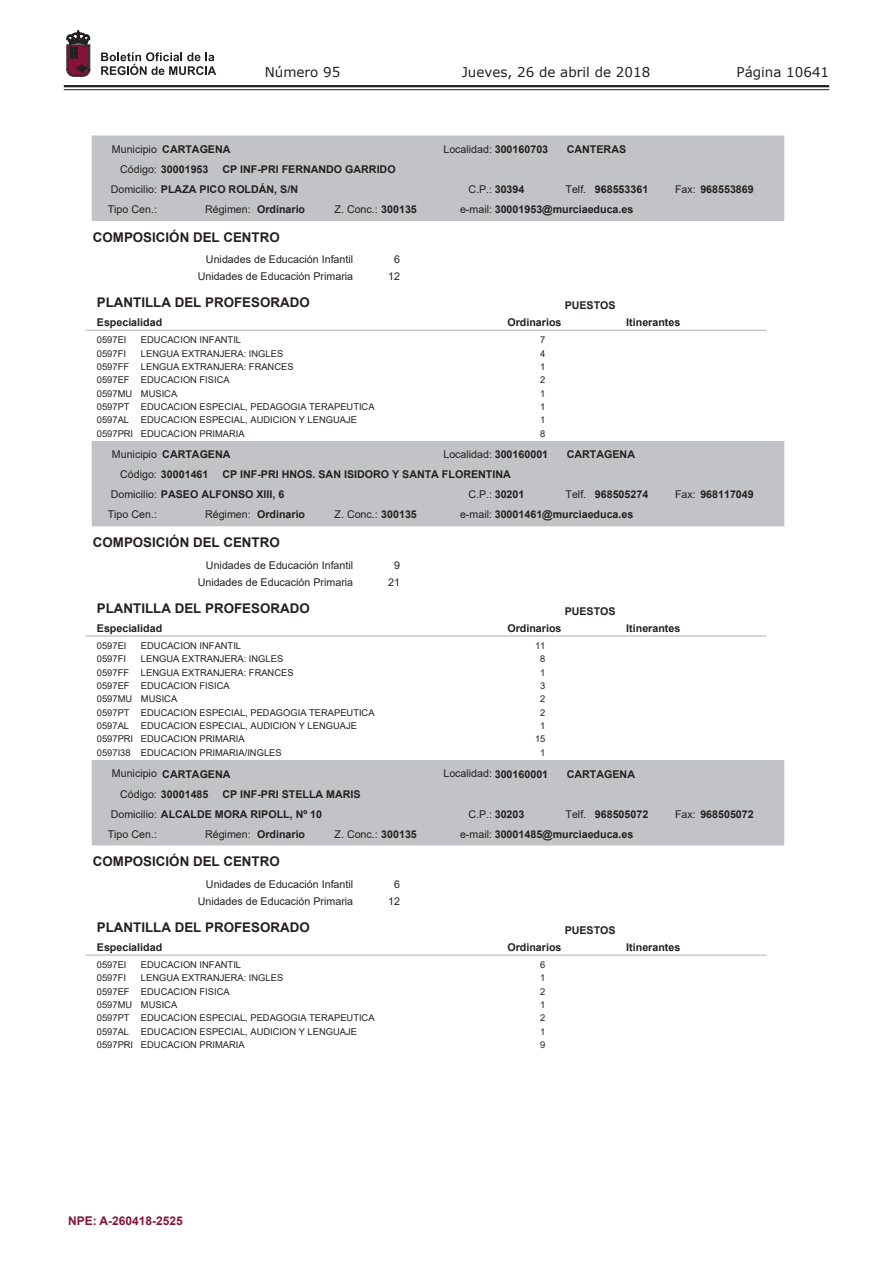
<style>
.page{position:relative;width:893px;height:1263px;background:#fff}
.page>*{position:absolute;margin:0;border:0;box-sizing:border-box;transform-origin:0 0}
.t1{font:13.5px "Verdana";color:#231f20}
.t2{font:700 13.35px "Arial";color:#231f20}
.t3{font:700 12px "Arial";color:#83143a}
.t4{font:700 10.65px/20px "Arial";color:#231f20}
.t5{font:10.65px/17.4px "Arial";color:#231f20;text-align:center}
.t6{font:9.3px "Arial";color:#231f20}
.s1{font-weight:700}
.s2{font-weight:400}
</style>
<div class="page">
<hr style="left:64px;top:85px;width:765px;height:2px;background:#231f20">
<hr style="left:64px;top:89px;width:765px;height:1px;background:#231f20">
<svg style="left:101px;top:52px;width:115px;height:23px"></svg>
<svg style="left:67px;top:31px;width:23px;height:45px"></svg>
<div style="left:92px;top:136px;width:692px;height:84px;background:#c2c3c6"></div>
<hr style="left:86px;top:330px;width:680px;height:1px;background:#c2c3c6">
<div style="left:92px;top:442px;width:692px;height:84px;background:#c2c3c6"></div>
<hr style="left:86px;top:635px;width:680px;height:2px;background:#c2c3c6">
<div style="left:92px;top:761px;width:692px;height:84px;background:#c2c3c6"></div>
<hr style="left:86px;top:954px;width:680px;height:2px;background:#c2c3c6">
<h1 class="t1" style="left:265px;top:62px;width:77px">Número 95</h1>
<h1 class="t1" style="left:462px;top:62px;width:190px">Jueves, 26 de abril de 2018</h1>
<h1 class="t1" style="left:736px;top:62px;width:94px">Página 10641</h1>
<p class="t4" style="left:162px;top:139px;width:70px">CARTAGENA</p>
<p class="t4" style="left:567px;top:139px;width:61px">CANTERAS</p>
<p class="t4" style="left:595px;top:179px;width:55px">968553361</p>
<p class="t5" style="left:443px;top:140px;width:106px">Localidad: <span class="s1">300160703</span></p>
<p class="t4" style="left:460px;top:179px;width:175px;text-indent:8px"><span class="s2">C.P.:</span> 30394<br><span class="s2">e-mail:</span> 30001953@murciaeduca.es</p>
<p class="t4" style="left:675px;top:179px;width:80px"><span class="s2">Fax:</span> 968553869</p>
<p class="t5" style="left:112px;top:140px;width:47px">Municipio</p>
<p class="t4" style="left:108px;top:159px;width:192px;text-indent:12px"><span class="s2">Código:</span> 30001953<br><span class="s2">Domicilio:</span> PLAZA PICO ROLDÁN, S/N<br><span class="s2">Tipo Cen.:</span></p>
<p class="t4" style="left:222px;top:159px;width:175px">CP INF-PRI FERNANDO GARRIDO</p>
<p class="t4" style="left:257px;top:199px;width:50px">Ordinario</p>
<p class="t5" style="left:565px;top:180px;width:22px">Telf.</p>
<p class="t5" style="left:205px;top:200px;width:47px">Régimen:</p>
<p class="t5" style="left:335px;top:200px;width:84px">Z. Conc.: <span class="s1">300135</span></p>
<h2 class="t2" style="left:93px;top:227px;width:188px">COMPOSICIÓN DEL CENTRO</h2>
<p class="t5" style="left:198px;top:268px;width:157px">Unidades de Educación Primaria</p>
<p class="t5" style="left:206px;top:250px;width:149px">Unidades de Educación Infantil</p>
<p class="t5" style="left:388px;top:250px;width:13px">6<br>12</p>
<h2 class="t2" style="left:97px;top:293px;width:214px">PLANTILLA DEL PROFESORADO</h2>
<p class="t4" style="left:565px;top:295px;width:53px">PUESTOS</p>
<p class="t6" style="left:97px;top:333px;width:31px">0597EI</p>
<p class="t6" style="left:141px;top:333px;width:102px">EDUCACION INFANTIL</p>
<p class="t6" style="left:540px;top:333px;width:7px">7</p>
<p class="t6" style="left:97px;top:347px;width:31px">0597FI</p>
<p class="t6" style="left:141px;top:347px;width:144px">LENGUA EXTRANJERA: INGLES</p>
<p class="t6" style="left:540px;top:347px;width:7px">4</p>
<p class="t6" style="left:97px;top:360px;width:34px">0597FF</p>
<p class="t6" style="left:141px;top:360px;width:154px">LENGUA EXTRANJERA: FRANCES</p>
<p class="t6" style="left:540px;top:360px;width:7px">1</p>
<p class="t6" style="left:97px;top:374px;width:134px">0597EF EDUCACION FISICA</p>
<p class="t6" style="left:540px;top:374px;width:7px">2</p>
<p class="t6" style="left:97px;top:387px;width:82px">0597MU MUSICA</p>
<p class="t6" style="left:540px;top:387px;width:7px">1</p>
<p class="t6" style="left:97px;top:400px;width:279px">0597PT EDUCACION ESPECIAL, PEDAGOGIA TERAPEUTICA</p>
<p class="t6" style="left:540px;top:400px;width:7px">1</p>
<p class="t6" style="left:97px;top:414px;width:34px">0597AL</p>
<p class="t6" style="left:141px;top:414px;width:218px">EDUCACION ESPECIAL, AUDICION Y LENGUAJE</p>
<p class="t6" style="left:540px;top:414px;width:7px">1</p>
<p class="t6" style="left:97px;top:427px;width:149px">0597PRI EDUCACION PRIMARIA</p>
<p class="t6" style="left:540px;top:427px;width:7px">8</p>
<p class="t4" style="left:97px;top:312px;width:67px">Especialidad</p>
<p class="t4" style="left:507px;top:313px;width:56px">Ordinarios</p>
<p class="t4" style="left:626px;top:313px;width:56px">Itinerantes</p>
<p class="t4" style="left:162px;top:445px;width:70px">CARTAGENA</p>
<p class="t4" style="left:567px;top:445px;width:70px">CARTAGENA</p>
<p class="t4" style="left:595px;top:485px;width:55px">968505274</p>
<p class="t5" style="left:443px;top:446px;width:106px">Localidad: <span class="s1">300160001</span></p>
<p class="t4" style="left:460px;top:485px;width:175px;text-indent:8px"><span class="s2">C.P.:</span> 30201<br><span class="s2">e-mail:</span> 30001461@murciaeduca.es</p>
<p class="t4" style="left:675px;top:485px;width:80px"><span class="s2">Fax:</span> 968117049</p>
<p class="t5" style="left:112px;top:446px;width:47px">Municipio</p>
<p class="t5" style="left:108px;top:465px;width:178px;line-height:20px;text-align:left;text-indent:12px">Código: <span class="s1">30001461<br></span>Domicilio: <span class="s1">PASEO ALFONSO XIII, 6<br></span>Tipo Cen.:</p>
<p class="t4" style="left:222px;top:465px;width:290px">CP INF-PRI HNOS. SAN ISIDORO Y SANTA FLORENTINA</p>
<p class="t4" style="left:257px;top:505px;width:50px">Ordinario</p>
<p class="t5" style="left:565px;top:486px;width:22px">Telf.</p>
<p class="t5" style="left:205px;top:506px;width:47px">Régimen:</p>
<p class="t5" style="left:335px;top:506px;width:84px">Z. Conc.: <span class="s1">300135</span></p>
<h2 class="t2" style="left:93px;top:533px;width:188px">COMPOSICIÓN DEL CENTRO</h2>
<p class="t5" style="left:198px;top:574px;width:157px">Unidades de Educación Primaria</p>
<p class="t5" style="left:206px;top:556px;width:149px">Unidades de Educación Infantil</p>
<p class="t5" style="left:388px;top:556px;width:13px">9<br>21</p>
<h2 class="t2" style="left:97px;top:599px;width:214px">PLANTILLA DEL PROFESORADO</h2>
<p class="t4" style="left:565px;top:601px;width:53px">PUESTOS</p>
<p class="t6" style="left:97px;top:639px;width:31px">0597EI</p>
<p class="t6" style="left:141px;top:639px;width:102px">EDUCACION INFANTIL</p>
<p class="t6" style="left:535px;top:639px;width:12px">11</p>
<p class="t6" style="left:97px;top:653px;width:31px">0597FI</p>
<p class="t6" style="left:141px;top:653px;width:144px">LENGUA EXTRANJERA: INGLES</p>
<p class="t6" style="left:540px;top:653px;width:7px">8</p>
<p class="t6" style="left:97px;top:666px;width:34px">0597FF</p>
<p class="t6" style="left:141px;top:666px;width:154px">LENGUA EXTRANJERA: FRANCES</p>
<p class="t6" style="left:540px;top:666px;width:7px">1</p>
<p class="t6" style="left:97px;top:679px;width:134px">0597EF EDUCACION FISICA</p>
<p class="t6" style="left:540px;top:679px;width:7px">3</p>
<p class="t6" style="left:97px;top:693px;width:82px">0597MU MUSICA</p>
<p class="t6" style="left:540px;top:693px;width:7px">2</p>
<p class="t6" style="left:97px;top:706px;width:279px">0597PT EDUCACION ESPECIAL, PEDAGOGIA TERAPEUTICA</p>
<p class="t6" style="left:540px;top:706px;width:7px">2</p>
<p class="t6" style="left:97px;top:719px;width:34px">0597AL</p>
<p class="t6" style="left:141px;top:719px;width:218px">EDUCACION ESPECIAL, AUDICION Y LENGUAJE</p>
<p class="t6" style="left:540px;top:719px;width:7px">1</p>
<p class="t6" style="left:97px;top:733px;width:149px">0597PRI EDUCACION PRIMARIA</p>
<p class="t6" style="left:535px;top:733px;width:12px">15</p>
<p class="t6" style="left:97px;top:746px;width:186px">0597I38 EDUCACION PRIMARIA/INGLES</p>
<p class="t6" style="left:540px;top:746px;width:7px">1</p>
<p class="t4" style="left:97px;top:618px;width:67px">Especialidad</p>
<p class="t4" style="left:507px;top:618px;width:56px">Ordinarios</p>
<p class="t4" style="left:626px;top:618px;width:56px">Itinerantes</p>
<p class="t4" style="left:162px;top:764px;width:70px">CARTAGENA</p>
<p class="t4" style="left:567px;top:764px;width:70px">CARTAGENA</p>
<p class="t4" style="left:595px;top:804px;width:55px">968505072</p>
<p class="t5" style="left:443px;top:765px;width:106px">Localidad: <span class="s1">300160001</span></p>
<p class="t4" style="left:460px;top:804px;width:175px;text-indent:8px"><span class="s2">C.P.:</span> 30203<br><span class="s2">e-mail:</span> 30001485@murciaeduca.es</p>
<p class="t4" style="left:675px;top:804px;width:80px"><span class="s2">Fax:</span> 968505072</p>
<p class="t5" style="left:112px;top:765px;width:47px">Municipio</p>
<p class="t4" style="left:108px;top:784px;width:216px;text-indent:12px"><span class="s2">Código:</span> 30001485<br><span class="s2">Domicilio:</span> ALCALDE MORA RIPOLL, Nº 10<br><span class="s2">Tipo Cen.:</span></p>
<p class="t4" style="left:222px;top:784px;width:140px">CP INF-PRI STELLA MARIS</p>
<p class="t4" style="left:257px;top:824px;width:50px">Ordinario</p>
<p class="t5" style="left:565px;top:805px;width:22px">Telf.</p>
<p class="t5" style="left:205px;top:825px;width:47px">Régimen:</p>
<p class="t5" style="left:335px;top:825px;width:84px">Z. Conc.: <span class="s1">300135</span></p>
<h2 class="t2" style="left:93px;top:852px;width:188px">COMPOSICIÓN DEL CENTRO</h2>
<p class="t5" style="left:198px;top:893px;width:157px">Unidades de Educación Primaria</p>
<p class="t5" style="left:206px;top:875px;width:149px">Unidades de Educación Infantil</p>
<p class="t5" style="left:388px;top:875px;width:13px">6<br>12</p>
<h2 class="t2" style="left:97px;top:918px;width:214px">PLANTILLA DEL PROFESORADO</h2>
<p class="t4" style="left:565px;top:920px;width:53px">PUESTOS</p>
<p class="t6" style="left:97px;top:958px;width:31px">0597EI</p>
<p class="t6" style="left:141px;top:958px;width:102px">EDUCACION INFANTIL</p>
<p class="t6" style="left:540px;top:958px;width:7px">6</p>
<p class="t6" style="left:97px;top:972px;width:31px">0597FI</p>
<p class="t6" style="left:141px;top:972px;width:144px">LENGUA EXTRANJERA: INGLES</p>
<p class="t6" style="left:540px;top:972px;width:7px">1</p>
<p class="t6" style="left:97px;top:985px;width:134px">0597EF EDUCACION FISICA</p>
<p class="t6" style="left:540px;top:985px;width:7px">2</p>
<p class="t6" style="left:97px;top:998px;width:82px">0597MU MUSICA</p>
<p class="t6" style="left:540px;top:998px;width:7px">1</p>
<p class="t6" style="left:97px;top:1012px;width:279px">0597PT EDUCACION ESPECIAL, PEDAGOGIA TERAPEUTICA</p>
<p class="t6" style="left:540px;top:1012px;width:7px">2</p>
<p class="t6" style="left:97px;top:1025px;width:34px">0597AL</p>
<p class="t6" style="left:141px;top:1025px;width:218px">EDUCACION ESPECIAL, AUDICION Y LENGUAJE</p>
<p class="t6" style="left:540px;top:1025px;width:7px">1</p>
<p class="t6" style="left:97px;top:1038px;width:149px">0597PRI EDUCACION PRIMARIA</p>
<p class="t6" style="left:540px;top:1038px;width:7px">9</p>
<p class="t4" style="left:97px;top:937px;width:67px">Especialidad</p>
<p class="t4" style="left:507px;top:937px;width:56px">Ordinarios</p>
<p class="t4" style="left:626px;top:937px;width:56px">Itinerantes</p>
<p class="t3" style="left:68px;top:1212px;width:116px">NPE: A-260418-2525</p>
</div>
